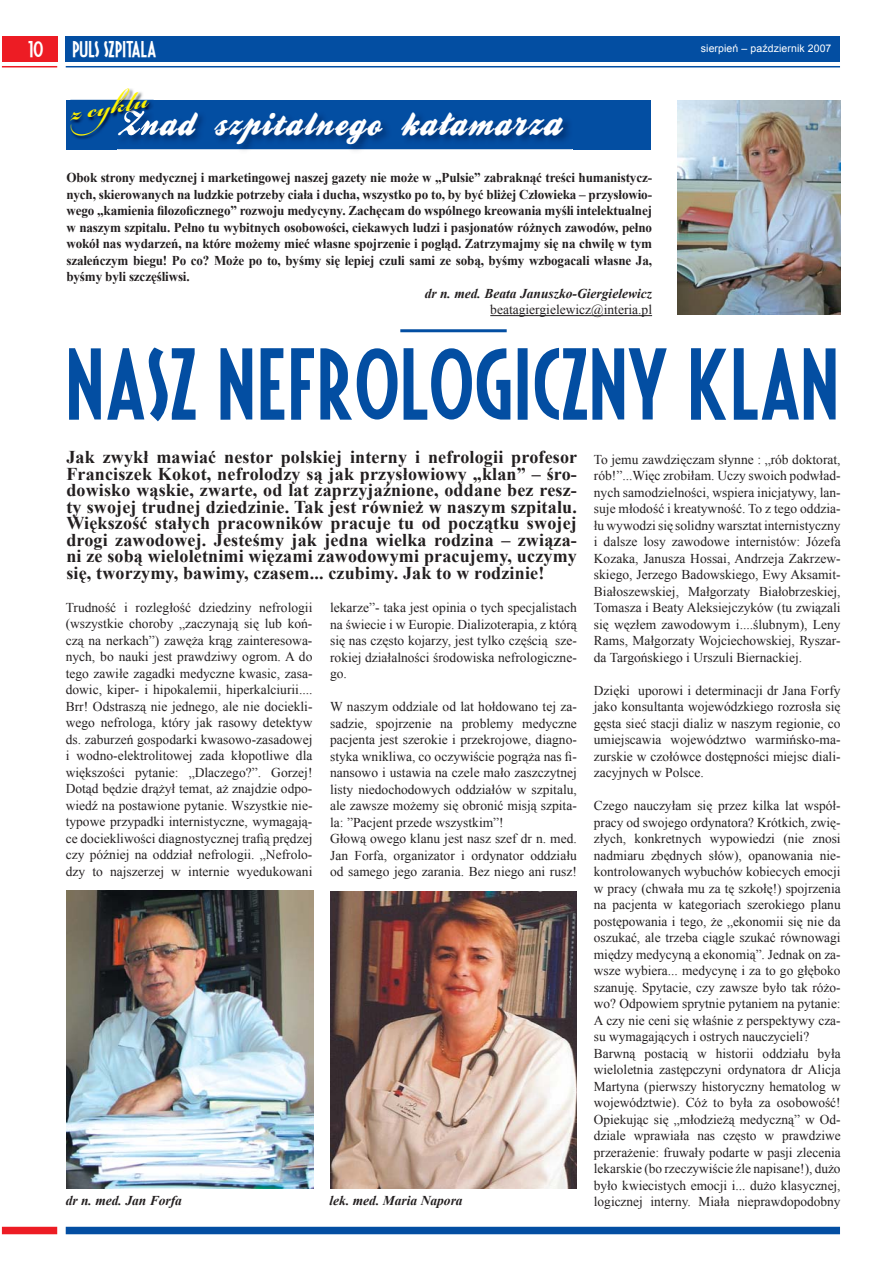
<style>
.page{position:relative;width:893px;height:1263px;background:#fff}
.page>*{position:absolute;margin:0;border:0;box-sizing:border-box;transform-origin:0 0}
.t1{font:81px "Fiesta";letter-spacing:.01em;color:#034ea2}
.t2{font:700 37.5px "Bickham Script Pro";color:#fff200}
.t3{font:34.5px "Ballparkpl";letter-spacing:.05em;color:#fff}
.t4{font:700 18px/16.5px "Times New Roman";letter-spacing:.01em;color:#231f20;text-align:justify}
.t5{font:18px "Fiesta";color:#fff}
.t6{font:13.5px/16.5px "Times New Roman";color:#231f20;text-align:justify}
.t7{font:700 13.5px/16.5px "Times New Roman";letter-spacing:-.01em;color:#231f20;text-align:justify}
.t8{font:italic 700 13.5px "Times New Roman";color:#231f20}
.t9{font:10.5px "Arial";letter-spacing:.01em;color:#fff}
.s1{font-size:37.5px}
</style>
<div class="page">
<div style="left:66px;top:36px;width:774px;height:26px;background:#034ea2"></div>
<div style="left:2px;top:36px;width:55px;height:26px;background:#ed1c24"></div>
<hr style="left:2px;top:66px;width:55px;height:1px;background:#ed1c24">
<hr style="left:66px;top:66px;width:774px;height:1px;background:#034ea2">
<div style="left:2px;top:1227px;width:55px;height:7px;background:#ed1c24"></div>
<div style="left:66px;top:1227px;width:774px;height:7px;background:#034ea2"></div>
<hr style="left:490px;top:315px;width:162px;height:1px;background:#231f20">
<div style="left:66px;top:100px;width:585px;height:49px;background:#034ea2"></div>
<img style="left:70px;top:89px;width:84px;height:51px">
<img style="left:117px;top:110px;width:37px;height:30px">
<img style="left:70px;top:135px;width:31px;height:1px">
<img style="left:118px;top:135px;width:36px;height:5px">
<img style="left:118px;top:111px;width:36px;height:24px">
<hr style="left:400px;top:329px;width:106px;height:3px;background:#034ea2">
<img style="left:677px;top:100px;width:163px;height:215px">
<img style="left:66px;top:890px;width:247px;height:298px">
<img style="left:330px;top:891px;width:246px;height:297px">
<h3 class="t5" style="left:28px;top:41px;width:17px">10</h3>
<h3 class="t5" style="left:72px;top:41px;width:86px">PULS SZPITALA</h3>
<h2 class="t2" style="left:66px;top:86px;width:80px;rotate:-10deg">z cyklu</h2>
<h3 class="t3" style="left:118px;top:102px;width:445px">Znad szpitalnego kałama<span class="s1">rza</span></h3>
<p class="t7" style="left:66px;top:169px;width:587px">Obok strony medycznej i marketingowej naszej gazety nie może w „Pulsie” zabraknąć treści humanistycz&shy;nych, skierowanych na ludzkie potrzeby ciała i ducha, wszystko po to, by być bliżej Człowieka – przysłowio&shy;wego „kamienia filozoficznego” rozwoju medycyny. Zachęcam do wspólnego kreowania myśli intelektualnej w naszym szpitalu. Pełno tu wybitnych osobowości, ciekawych ludzi i pasjonatów różnych zawodów, pełno wokół nas wydarzeń, na które możemy mieć własne spojrzenie i pogląd. Zatrzymajmy się na chwilę w tym szaleńczym biegu! Po co? Może po to, byśmy się lepiej czuli sami ze sobą, byśmy wzbogacali własne Ja, byśmy byli szczęśliwsi.</p>
<p class="t8" style="left:424px;top:286px;width:229px">dr n. med. Beata Januszko-Giergielewicz</p>
<p class="t6" style="left:490px;top:301px;width:163px">beatagiergielewicz@interia.pl</p>
<p class="t9" style="left:700px;top:43px;width:132px">sierpień – październik 2007</p>
<h1 class="t1" style="left:66px;top:346px;width:773px">NASZ NEFROLOGICZNY KLAN</h1>
<p class="t4" style="left:66px;top:449px;width:512px">Jak zwykł mawiać nestor polskiej interny i nefrologii profesor Franciszek Kokot, nefrolodzy są jak przysłowiowy „klan” – śro&shy;dowisko wąskie, zwarte, od lat zaprzyjaźnione, oddane bez resz&shy;ty swojej trudnej dziedzinie. Tak jest również w naszym szpitalu.<br>Większość stałych pracowników pracuje tu od początku swojej drogi zawodowej. Jesteśmy jak jedna wielka rodzina – związa&shy;ni ze sobą wieloletnimi więzami zawodowymi pracujemy, uczymy się, tworzymy, bawimy, czasem... czubimy. Jak to w rodzinie!</p>
<p class="t6" style="left:66px;top:599px;width:248px">Trudność i rozległość dziedziny nefrologii (wszystkie choroby „zaczynają się lub koń&shy;czą na nerkach”) zawęża krąg zainteresowa&shy;nych, bo nauki jest prawdziwy ogrom. A do tego zawiłe zagadki medyczne kwasic, zasa&shy;dowic, kiper- i hipokalemii, hiperkalciurii....<br>Brr! Odstraszą nie jednego, ale nie dociekli&shy;wego nefrologa, który jak rasowy detektyw ds. zaburzeń gospodarki kwasowo-zasadowej i wodno-elektrolitowej zada kłopotliwe dla większości pytanie: „Dlaczego?”. Gorzej!<br>Dotąd będzie drążył temat, aż znajdzie odpo&shy;wiedź na postawione pytanie. Wszystkie nie&shy;typowe przypadki internistyczne, wymagają&shy;ce dociekliwości diagnostycznej trafią prędzej czy później na oddział nefrologii. „Nefrolo&shy;dzy to najszerzej w internie wyedukowani</p>
<p class="t6" style="left:330px;top:599px;width:248px">lekarze”- taka jest opinia o tych specjalistach na świecie i w Europie. Dializoterapia, z którą się nas często kojarzy, jest tylko częścią sze&shy;rokiej działalności środowiska nefrologiczne&shy;go.</p>
<p class="t6" style="left:594px;top:451px;width:248px">To jemu zawdzięczam słynne : „rób doktorat, rób!”...Więc zrobiłam. Uczy swoich podwład&shy;nych samodzielności, wspiera inicjatywy, lan&shy;suje młodość i kreatywność. To z tego oddzia&shy;łu wywodzi się solidny warsztat internistyczny i dalsze losy zawodowe internistów: Józefa Kozaka, Janusza Hossai, Andrzeja Zakrzew&shy;skiego, Jerzego Badowskiego, Ewy Aksamit-Białoszewskiej, Małgorzaty Białobrzeskiej, Tomasza i Beaty Aleksiejczyków (tu związali się węzłem zawodowym i....ślubnym), Leny Rams, Małgorzaty Wojciechowskiej, Ryszar&shy;da Targońskiego i Urszuli Biernackiej.</p>
<p class="t6" style="left:594px;top:682px;width:248px">Dzięki uporowi i determinacji dr Jana Forfy jako konsultanta wojewódzkiego rozrosła się gęsta sieć stacji dializ w naszym regionie, co umiejscawia województwo warmińsko-ma&shy;zurskie w czołówce dostępności miejsc diali&shy;zacyjnych w Polsce.</p>
<p class="t6" style="left:594px;top:797px;width:248px;text-align:left">Czego nauczyłam się przez kilka lat współ&shy;pracy od swojego ordynatora? Krótkich, zwię&shy;złych, konkretnych wypowiedzi (nie znosi nadmiaru zbędnych słów), opanowania nie&shy;kontrolowanych wybuchów kobiecych emocji w pracy (chwała mu za tę szkołę!) spojrzenia na pacjenta w kategoriach szerokiego planu postępowania i tego, że „ekonomii się nie da oszukać, ale trzeba ciągle szukać równowagi między medycyną a ekonomią”. Jednak on za&shy;wsze wybiera... medycynę i za to go głęboko szanuję. Spytacie, czy zawsze było tak różo&shy;wo? Odpowiem sprytnie pytaniem na pytanie:<br>A czy nie ceni się właśnie z perspektywy cza&shy;su wymagających i ostrych nauczycieli?<br>Barwną postacią w historii oddziału była wieloletnia zastępczyni ordynatora dr Alicja Martyna (pierwszy historyczny hematolog w województwie). Cóż to była za osobowość!<br>Opiekując się „młodzieżą medyczną” w Od&shy;dziale wprawiała nas często w prawdziwe przerażenie: fruwały podarte w pasji zlecenia lekarskie (bo rzeczywiście źle napisane!), dużo było kwiecistych emocji i... dużo klasycznej, logicznej interny. Miała nieprawdopodobny</p>
<p class="t6" style="left:330px;top:698px;width:248px;text-align:left">W naszym oddziale od lat hołdowano tej za&shy;sadzie, spojrzenie na problemy medyczne pacjenta jest szerokie i przekrojowe, diagno&shy;styka wnikliwa, co oczywiście pogrąża nas fi&shy;nansowo i ustawia na czele mało zaszczytnej listy niedochodowych oddziałów w szpitalu, ale zawsze możemy się obronić misją szpita&shy;la: ”Pacjent przede wszystkim”!<br>Głową owego klanu jest nasz szef dr n. med.<br>Jan Forfa, organizator i ordynator oddziału od samego jego zarania. Bez niego ani rusz!</p>
<p class="t8" style="left:66px;top:1193px;width:118px">dr n. med. Jan Forfa</p>
<p class="t8" style="left:329px;top:1193px;width:135px">lek. med. Maria Napora</p>
</div>
